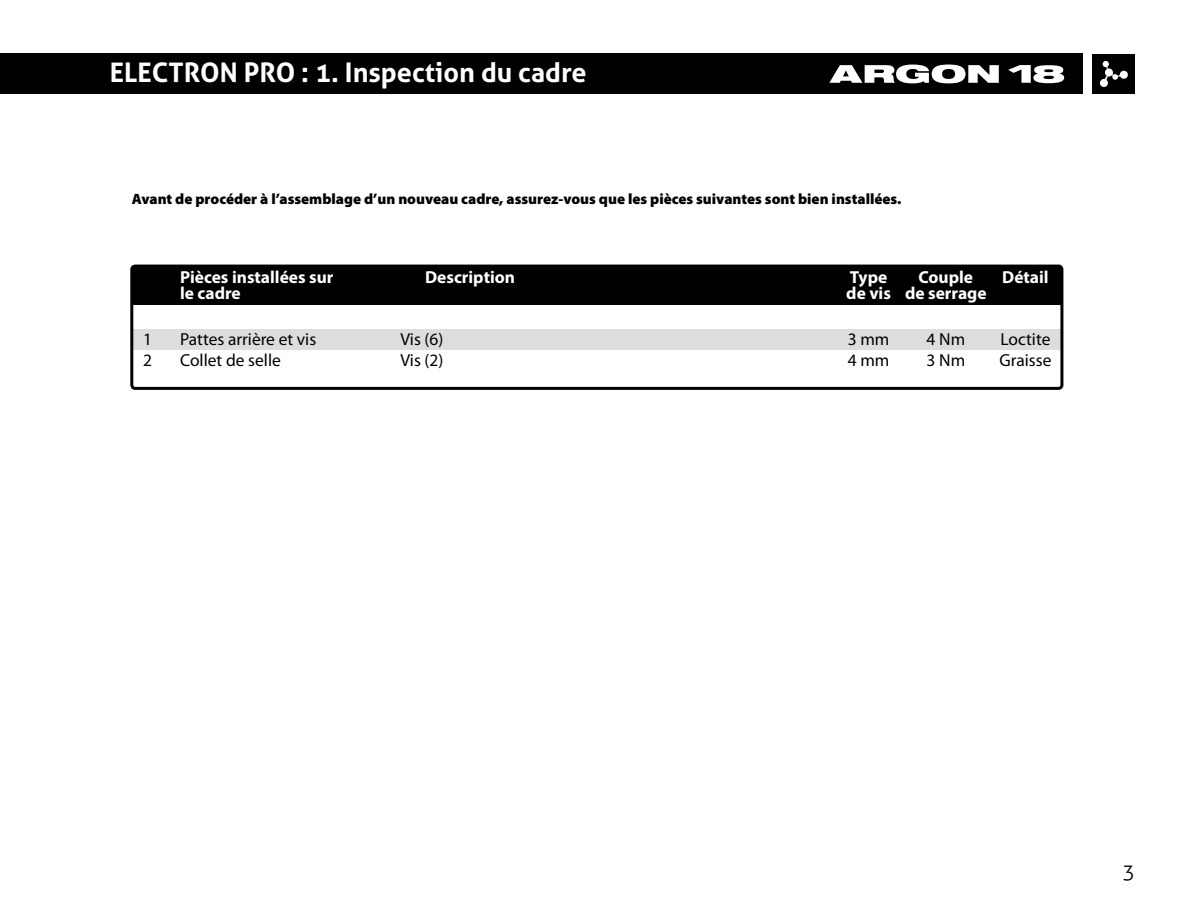
<style>
.page{position:relative;width:1188px;height:918px;background:#fff}
.page>*{position:absolute;margin:0;border:0;box-sizing:border-box;transform-origin:0 0}
.t1{font:700 27px "Aller";color:#fff}
.t2{font:300 21px "Aller";color:#000}
.t3{font:17.4px "Myriad Pro";color:#010101}
.t4{font:700 17.4px "Myriad Pro";color:#fff}
.t5{font:900 15px "Myriad Pro";color:#000}
</style>
<div class="page">
<div style="left:0;top:54px;width:1083px;height:40px;background:#000"></div>
<svg style="left:829px;top:65px;width:170px;height:18px"></svg>
<svg style="left:1008px;top:65px;width:56px;height:18px"></svg>
<div style="left:1093px;top:54px;width:42px;height:40px;background:#000"></div>
<svg style="left:1100px;top:61px;width:28px;height:26px"></svg>
<div style="left:132px;top:266px;width:930px;height:38px;background:#000"></div>
<div style="left:132px;top:329px;width:930px;height:21px;background:#dcddde"></div>
<div style="left:130px;top:265px;width:933px;height:125px;border:3px solid #000;border-radius:3px"></div>
<h1 class="t1" style="left:110px;top:56px;width:478px">ELECTRON PRO : 1. Inspection du cadre</h1>
<p class="t5" style="left:132px;top:190px;width:771px">Avant de procéder à l’assemblage d’un nouveau cadre, assurez-vous que les pièces suivantes sont bien installées.</p>
<p class="t4" style="left:180px;top:266px;width:155px">Pièces installées sur</p>
<p class="t4" style="left:425px;top:266px;width:92px">Description</p>
<p class="t4" style="left:850px;top:266px;width:39px">Type</p>
<p class="t4" style="left:919px;top:266px;width:56px">Couple</p>
<p class="t4" style="left:1002px;top:266px;width:48px">Détail</p>
<p class="t4" style="left:180px;top:281px;width:62px">le cadre</p>
<p class="t4" style="left:846px;top:281px;width:142px">de vis de serrage</p>
<p class="t3" style="left:143px;top:328px;width:10px">1</p>
<p class="t3" style="left:180px;top:328px;width:138px">Pattes arrière et vis</p>
<p class="t3" style="left:400px;top:328px;width:44px">Vis (6)</p>
<p class="t3" style="left:848px;top:328px;width:43px">3 mm</p>
<p class="t3" style="left:926px;top:328px;width:40px">4 Nm</p>
<p class="t3" style="left:1001px;top:328px;width:51px">Loctite</p>
<p class="t3" style="left:143px;top:349px;width:10px">2</p>
<p class="t3" style="left:180px;top:349px;width:102px">Collet de selle</p>
<p class="t3" style="left:400px;top:349px;width:44px">Vis (2)</p>
<p class="t3" style="left:848px;top:349px;width:43px">4 mm</p>
<p class="t3" style="left:926px;top:349px;width:40px">3 Nm</p>
<p class="t3" style="left:1000px;top:349px;width:53px">Graisse</p>
<h2 class="t2" style="left:1122px;top:859px;width:14px">3</h2>
</div>
